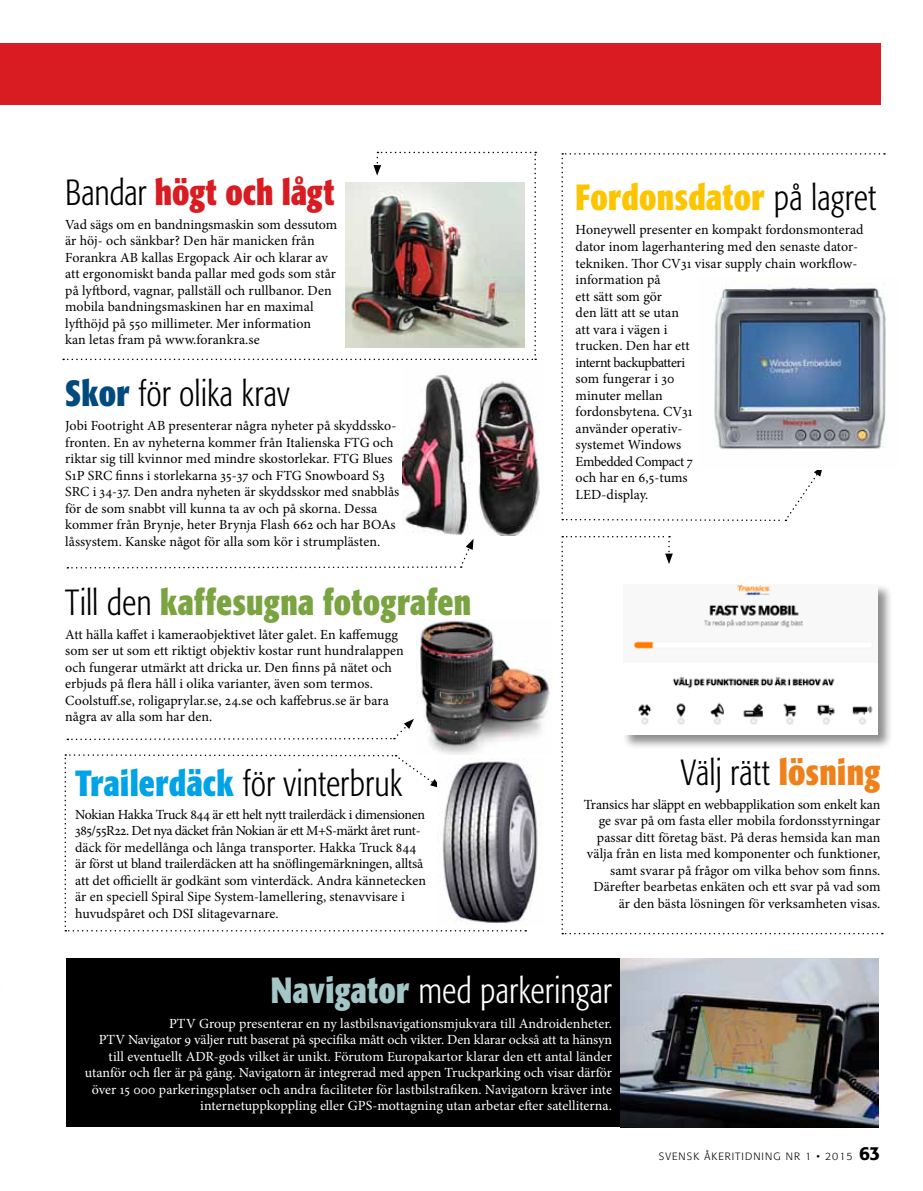
<style>
.page{position:relative;width:923px;height:1191px;background:#fff}
.page>*{position:absolute;margin:0;border:0;box-sizing:border-box;transform-origin:0 0}
.t1{font:300 36px "Formata OT Condenced";letter-spacing:.005em;color:#000001;scale:.93 1}
.t2{font:700 36px "Formata OT Condenced";letter-spacing:.01em;color:#7aa341;scale:.93 1}
.t3{font:300 36px "Formata OT Condenced";letter-spacing:.005em;color:#fff;scale:.93 1}
.t4{font:700 36px "Formata OT Condenced";letter-spacing:.01em;color:#fdc500;scale:.93 1}
.t5{font:700 36px "Formata OT Condenced";color:#d81c21;scale:.93 1}
.t6{font:13.95px/16.5px "Minion Pro";color:#000001}
.t7{font:13.95px/16.5px "Minion Pro";color:#fff;text-align:right}
.t8{font:300 10.5px "Formata OT";letter-spacing:.1em;color:#000001}
.s1{font-weight:300;color:#000001}
.s2{font-weight:700;color:#004a7d}
.s3{font-weight:700;color:#00a3e5}
.s4{font-weight:700;color:#ef811a}
.s5{font-weight:700;color:#a5c6c6}
.s6{font-weight:500;font-size:18.75px}
</style>
<div class="page">
<svg style="left:63px;top:152px;width:473px;height:208px"></svg>
<svg style="left:65px;top:754px;width:461px;height:177px"></svg>
<div style="left:0;top:43px;width:880px;height:61px;background:#d81c21"></div>
<svg style="left:561px;top:536px;width:322px;height:398px"></svg>
<svg style="left:561px;top:153px;width:324px;height:369px"></svg>
<div style="left:67px;top:958px;width:559px;height:169px;background:#000001"></div>
<img style="left:698px;top:276px;width:188px;height:193px">
<img style="left:620px;top:958px;width:258px;height:169px">
<svg style="left:67px;top:539px;width:406px;height:30px"></svg>
<div style="left:622px;top:583px;width:271px;height:167px;background:#000001;opacity:.45"></div>
<img style="left:623px;top:584px;width:254px;height:150px">
<img style="left:346px;top:183px;width:178px;height:164px">
<img style="left:403px;top:374px;width:137px;height:162px">
<img style="left:438px;top:758px;width:100px;height:168px">
<svg style="left:67px;top:719px;width:347px;height:22px"></svg>
<img style="left:417px;top:619px;width:135px;height:135px">
<h1 class="t5" style="left:65px;top:170px;width:291px"><span class="s1">Bandar</span> högt och lågt</h1>
<p class="t6" style="left:65px;top:216px;width:274px">Vad sägs om en bandningsmaskin som dessutom är höj- och sänkbar? Den här manicken från Forankra AB kallas Ergopack Air och klarar av att ergonomiskt banda pallar med gods som står på lyftbord, vagnar, pallställ och rullbanor. Den mobila bandningsmaskinen har en maximal lyfthöjd på 550 millimeter. Mer information<br>kan letas fram på www.forankra.se</p>
<h1 class="t1" style="left:65px;top:373px;width:243px"><span class="s2">Skor</span> för olika krav</h1>
<p class="t6" style="left:65px;top:417px;width:335px">Jobi Footright AB presenterar några nyheter på skyddssko&shy;fronten. En av nyheterna kommer från Italienska FTG och riktar sig till kvinnor med mindre skostorlekar. FTG Blues S1P SRC finns i storlekarna 35-37 och FTG Snowboard S3<br>SRC i 34-37. Den andra nyheten är skyddsskor med snabblås för de som snabbt vill kunna ta av och på skorna. Dessa kommer från Brynje, heter Brynja Flash 662 och har BOAs låssystem. Kanske något för alla som kör i strumplästen.</p>
<h1 class="t2" style="left:65px;top:579px;width:438px"><span class="s1">Till den</span> kaffesugna fotografen</h1>
<p class="t6" style="left:65px;top:626px;width:340px">Att hälla kaffet i kameraobjektivet låter galet. En kaffemugg som ser ut som ett riktigt objektiv kostar runt hundralappen och fungerar utmärkt att dricka ur. Den finns på nätet och erbjuds på flera håll i olika varianter, även som termos.<br>Coolstuff.se, roligaprylar.se, 24.se och kaffebrus.se är bara några av alla som har den.</p>
<h1 class="t1" style="left:75px;top:762px;width:353px"><span class="s3">Trailerdäck</span> för vinterbruk</h1>
<p class="t6" style="left:75px;top:806px;width:352px">Nokian Hakka Truck 844 är ett helt nytt trailerdäck i dimensionen 385/55R22. Det nya däcket från Nokian är ett M+S-märkt året runt&shy;däck för medellånga och långa transporter. Hakka Truck 844 är först ut bland trailerdäcken att ha snöflingemärkningen, alltså att det officiellt är godkänt som vinterdäck. Andra kännetecken är en speciell Spiral Sipe System-lamellering, stenavvisare i huvudspåret och DSI slitagevarnare.</p>
<h1 class="t4" style="left:575px;top:175px;width:324px">Fordonsdator <span class="s1">på lagret</span></h1>
<p class="t6" style="left:575px;top:222px;width:289px">Honeywell presenter en kompakt fordonsmonterad dator inom lagerhantering med den senaste dator&shy;tekniken. Thor CV31 visar supply chain workflow&shy;information på<br>ett sätt som gör<br>den lätt att se utan<br>att vara i vägen i<br>trucken. Den har ett<br>internt backupbatteri<br>som fungerar i 30<br>minuter mellan<br>fordonsbytena. CV31<br>använder operativ-<br>systemet Windows<br>Embedded Compact 7<br>och har en 6,5-tums<br>LED-display.</p>
<h1 class="t1" style="left:681px;top:751px;width:216px">Välj rätt <span class="s4">lösning</span></h1>
<p class="t6" style="left:583px;top:796px;width:298px;text-align:right">Transics har släppt en webbapplikation som enkelt kan ge svar på om fasta eller mobila fordonsstyrningar passar ditt företag bäst. På deras hemsida kan man välja från en lista med komponenter och funktioner, samt svarar på frågor om vilka behov som finns.<br>Därefter bearbetas enkäten och ett svar på vad som är den bästa lösningen för verksamheten visas.</p>
<h1 class="t3" style="left:271px;top:970px;width:368px"><span class="s5">Navigator</span> med parkeringar</h1>
<p class="t7" style="left:85px;top:1014px;width:528px">PTV Group presenterar en ny lastbilsnavigationsmjukvara till Androidenheter.<br>PTV Navigator 9 väljer rutt baserat på specifika mått och vikter. Den klarar också att ta hänsyn till eventuellt ADR-gods vilket är unikt. Förutom Europakartor klarar den ett antal länder utanför och fler är på gång. Navigatorn är integrerad med appen Truckparking och visar därför över 15 000 parkeringsplatser och andra faciliteter för lastbilstrafiken. Navigatorn kräver inte internetuppkoppling eller GPS-mottagning utan arbetar efter satelliterna.</p>
<p class="t8" style="left:659px;top:1150px;width:223px">SVENSK ÅKERITIDNING NR 1 • 2015 <span class="s6">63</span></p>
</div>
